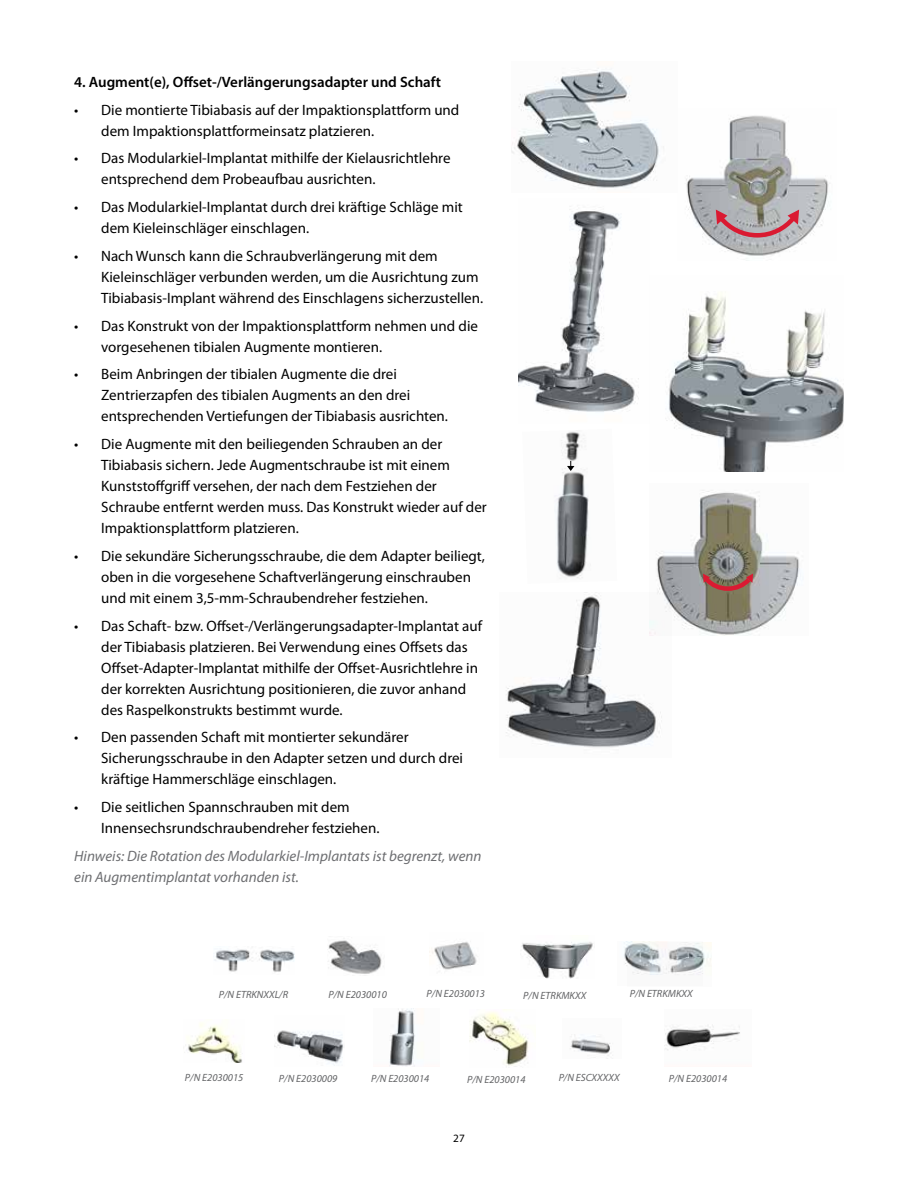
<style>
.page{position:relative;width:918px;height:1188px;background:#fff}
.page>*{position:absolute;margin:0;border:0;box-sizing:border-box;transform-origin:0 0}
.t1{font:15px/21px "Myriad Pro";color:#000}
.t2{font:italic 15px/21px "Myriad Pro";color:#6d6e71}
.t3{font:600 15px "Myriad Pro";color:#000}
.t4{font:11.25px "Myriad Pro";color:#000}
.t5{font:italic 10.5px "Myriad Pro";color:#636466}
</style>
<div class="page">
<img style="left:521px;top:942px;width:72px;height:37px">
<img style="left:214px;top:948px;width:80px;height:24px">
<img style="left:328px;top:940px;width:54px;height:34px">
<img style="left:432px;top:942px;width:45px;height:28px">
<img style="left:188px;top:1023px;width:54px;height:40px">
<img style="left:275px;top:1030px;width:69px;height:36px">
<img style="left:470px;top:1012px;width:58px;height:55px">
<img style="left:570px;top:1034px;width:41px;height:22px">
<img style="left:664px;top:1024px;width:76px;height:27px">
<img style="left:389px;top:1009px;width:26px;height:58px">
<img style="left:702px;top:943px;width:9px;height:31px">
<img style="left:624px;top:942px;width:78px;height:33px">
<img style="left:506px;top:595px;width:156px;height:153px">
<img style="left:519px;top:211px;width:120px;height:201px">
<img style="left:686px;top:115px;width:144px;height:141px">
<svg style="left:715px;top:210px;width:84px;height:30px;background:#b79198"></svg>
<img style="left:512px;top:68px;width:152px;height:120px">
<img style="left:555px;top:431px;width:34px;height:147px">
<svg style="left:567px;top:461px;width:7px;height:10px"></svg>
<img style="left:650px;top:490px;width:150px;height:146px">
<svg style="left:700px;top:573px;width:55px;height:20px"></svg>
<img style="left:666px;top:292px;width:178px;height:179px">
<p class="t3" style="left:74px;top:72px;width:368px">4. Augment(e), Offset-/Verlängerungsadapter und Schaft</p>
<p class="t1" style="left:101px;top:99px;width:360px;text-indent:-27px">• Die montierte Tibiabasis auf der Impaktionsplattform und dem Impaktionsplattformeinsatz platzieren.</p>
<p class="t1" style="left:101px;top:148px;width:351px;text-indent:-27px">• Das Modularkiel-Implantat mithilfe der Kielausrichtlehre entsprechend dem Probeaufbau ausrichten.</p>
<p class="t1" style="left:101px;top:196px;width:363px;text-indent:-27px">• Das Modularkiel-Implantat durch drei kräftige Schläge mit dem Kieleinschläger einschlagen.</p>
<p class="t1" style="left:101px;top:245px;width:384px;text-indent:-27px">• Nach Wunsch kann die Schraubverlängerung mit dem<br>Kieleinschläger verbunden werden, um die Ausrichtung zum<br>Tibiabasis-Implant während des Einschlagens sicherzustellen.</p>
<p class="t1" style="left:101px;top:315px;width:378px;text-indent:-27px">• Das Konstrukt von der Impaktionsplattform nehmen und die vorgesehenen tibialen Augmente montieren.</p>
<p class="t1" style="left:101px;top:364px;width:348px;text-indent:-27px">• Beim Anbringen der tibialen Augmente die drei<br>Zentrierzapfen des tibialen Augments an den drei entsprechenden Vertiefungen der Tibiabasis ausrichten.</p>
<p class="t1" style="left:101px;top:433px;width:387px;text-indent:-27px">• Die Augmente mit den beiliegenden Schrauben an der Tibiabasis sichern. Jede Augmentschraube ist mit einem Kunststoffgriff versehen, der nach dem Festziehen der Schraube entfernt werden muss. Das Konstrukt wieder auf der Impaktionsplattform platzieren.</p>
<p class="t1" style="left:101px;top:545px;width:385px;text-indent:-27px">• Die sekundäre Sicherungsschraube, die dem Adapter beiliegt, oben in die vorgesehene Schaftverlängerung einschrauben und mit einem 3,5-mm-Schraubendreher festziehen.</p>
<p class="t1" style="left:101px;top:615px;width:382px;text-indent:-27px">• Das Schaft- bzw. Offset-/Verlängerungsadapter-Implantat auf der Tibiabasis platzieren. Bei Verwendung eines Offsets das Offset-Adapter-Implantat mithilfe der Offset-Ausrichtlehre in der korrekten Ausrichtung positionieren, die zuvor anhand des Raspelkonstrukts bestimmt wurde.</p>
<p class="t1" style="left:101px;top:727px;width:363px;text-indent:-27px">• Den passenden Schaft mit montierter sekundärer<br>Sicherungsschraube in den Adapter setzen und durch drei kräftige Hammerschläge einschlagen.</p>
<p class="t1" style="left:101px;top:796px;width:280px;text-indent:-27px">• Die seitlichen Spannschrauben mit dem<br>Innensechsrundschraubendreher festziehen.</p>
<p class="t2" style="left:74px;top:845px;width:409px">Hinweis: Die Rotation des Modularkiel-Implantats ist begrenzt, wenn ein Augmentimplantat vorhanden ist.</p>
<p class="t5" style="left:219px;top:988px;width:71px">P/N ETRKNXXL/R</p>
<p class="t5" style="left:328px;top:988px;width:60px">P/N E2030010</p>
<p class="t5" style="left:427px;top:987px;width:60px">P/N E2030013</p>
<p class="t5" style="left:523px;top:989px;width:64px">P/N ETRKMKXX</p>
<p class="t5" style="left:630px;top:987px;width:64px">P/N ETRKMKXX</p>
<p class="t5" style="left:185px;top:1071px;width:60px">P/N E2030015</p>
<p class="t5" style="left:279px;top:1072px;width:60px">P/N E2030009</p>
<p class="t5" style="left:371px;top:1072px;width:60px">P/N E2030014</p>
<p class="t5" style="left:467px;top:1073px;width:60px">P/N E2030014</p>
<p class="t5" style="left:559px;top:1071px;width:62px">P/N ESCXXXXX</p>
<p class="t5" style="left:669px;top:1072px;width:60px">P/N E2030014</p>
<p class="t4" style="left:453px;top:1132px;width:13px">27</p>
</div>
